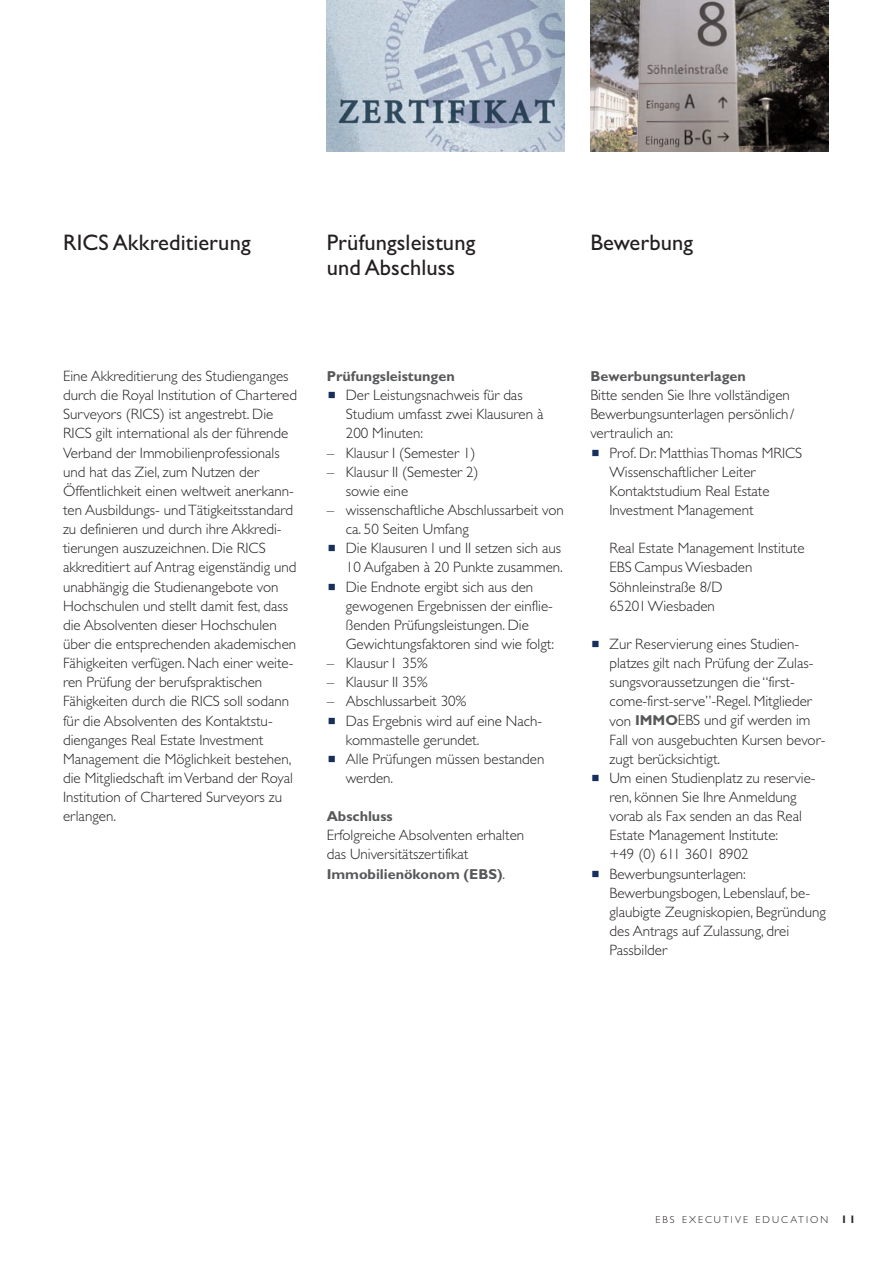
<style>
.page{position:relative;width:893px;height:1263px;background:#fff}
.page>*{position:absolute;margin:0;border:0;box-sizing:border-box;transform-origin:0 0}
.t1{font:22.5px/25.5px "Gill Sans";letter-spacing:.005em;color:#231f20}
.t2{font:300 15px/19.2px "Gill Sans";color:#231f20}
.t3{font:700 14.4px "M Gill Sans";color:#57585a}
.t4{font:300 10.2px "Gill Sans";letter-spacing:.2em;color:#231f20}
.s1{color:#fff}
.s2{font-family:"Gill Sans";font-weight:300;font-size:15px;color:#231f20}
.s3{font-family:"M Gill Sans";font-weight:700;font-size:14.4px;color:#57585a}
.s4{font-weight:700;font-size:10.95px}
</style>
<div class="page">
<svg style="left:326px;top:0;width:503px;height:152px;background:#9a9ea4"></svg>
<h1 class="t1" style="left:63px;top:232px;width:189px">RICS Akkreditierung</h1>
<h1 class="t1" style="left:327px;top:232px;width:150px">Prüfungsleistung und Abschluss</h1>
<h1 class="t1" style="left:590px;top:232px;width:104px">Bewerbung</h1>
<p class="t2" style="left:63px;top:368px;width:236px">Eine Akkreditierung des Studienganges durch die Royal Institution of Chartered Surveyors (RICS) ist angestrebt. Die RICS gilt international als der führende Verband der Immobilienprofessionals und hat das Ziel, zum Nutzen der Öffentlichkeit einen weltweit anerkann&shy;ten Ausbildungs- und Tätigkeitsstandard zu definieren und durch ihre Akkredi&shy;tierungen auszuzeichnen. Die RICS akkreditiert auf Antrag eigenständig und unabhängig die Studienangebote von Hochschulen und stellt damit fest, dass die Absolventen dieser Hochschulen über die entsprechenden akademischen Fähigkeiten verfügen. Nach einer weite&shy;ren Prüfung der berufspraktischen Fähigkeiten durch die RICS soll sodann für die Absolventen des Kontaktstu&shy;dienganges Real Estate Investment Management die Möglichkeit bestehen, die Mitgliedschaft im Verband der Royal Institution of Chartered Surveyors zu erlangen.</p>
<p class="t3" style="left:327px;top:371px;width:130px">Prüfungsleistungen</p>
<p class="t2" style="left:346px;top:387px;width:199px">Der Leistungsnachweis für das<br>Studium umfasst zwei Klausuren à<br>200 Minuten:</p>
<p class="t2" style="left:327px;top:445px;width:150px">– Klausur I (Semester 1)</p>
<p class="t2" style="left:346px;top:464px;width:134px;text-indent:-19px">– Klausur II (Semester 2) sowie eine</p>
<p class="t2" style="left:346px;top:502px;width:220px;text-indent:-19px">– wissenschaftliche Abschlussarbeit von ca. 50 Seiten Umfang<br>Die Klausuren I und II setzen sich aus 10 Aufgaben à 20 Punkte zusammen.<br>Die Endnote ergibt sich aus den gewogenen Ergebnissen der einflie&shy;ßenden Prüfungsleistungen. Die Gewichtungsfaktoren sind wie folgt:</p>
<p class="t2" style="left:327px;top:655px;width:102px">– Klausur I<span class="s1">I</span> 35%</p>
<p class="t2" style="left:327px;top:674px;width:102px">– Klausur II 35%</p>
<p class="t2" style="left:346px;top:693px;width:200px;text-indent:-19px">– Abschlussarbeit 30%<br>Das Ergebnis wird auf eine Nach&shy;kommastelle gerundet.<br>Alle Prüfungen müssen bestanden werden.</p>
<p class="t3" style="left:327px;top:811px;width:67px">Abschluss</p>
<p class="t2" style="left:327px;top:827px;width:199px">Erfolgreiche Absolventen erhalten das Universitätszertifikat</p>
<p class="t3" style="left:327px;top:868px;width:180px">Immobilienökonom (EBS)<span class="s2">.</span></p>
<p class="t3" style="left:590px;top:371px;width:157px">Bewerbungsunterlagen</p>
<p class="t2" style="left:590px;top:387px;width:205px">Bitte senden Sie Ihre vollständigen<br>Bewerbungsunterlagen persönlich/ vertraulich an:</p>
<p class="t2" style="left:609px;top:445px;width:194px">Prof. Dr. Matthias Thomas MRICS<br>Wissenschaftlicher Leiter<br>Kontaktstudium Real Estate<br>Investment Management</p>
<p class="t2" style="left:609px;top:540px;width:197px">Real Estate Management Institute<br>EBS Campus Wiesbaden<br>Söhnleinstraße 8/D<br>65201Wiesbaden</p>
<p class="t2" style="left:609px;top:636px;width:218px">Zur Reservierung eines Studien&shy;platzes gilt nach Prüfung der Zulas&shy;sungsvoraussetzungen die “first&shy;come-first-serve”-Regel. Mitglieder von <span class="s3">IMMO</span>EBS und gif werden im<br>Fall von ausgebuchten Kursen bevor&shy;zugt berücksichtigt.<br>Um einen Studienplatz zu reservie&shy;ren, können Sie Ihre Anmeldung vorab als Fax senden an das Real<br>Estate Management Institute:<br>+49 (0) 611 3601 8902<br>Bewerbungsunterlagen:<br>Bewerbungsbogen, Lebenslauf, be&shy;glaubigte Zeugniskopien, Begründung des Antrags auf Zulassung, drei<br>Passbilder</p>
<p class="t4" style="left:655px;top:1216px;width:202px">EBS EXECUTIVE EDUCATION <span class="s4">11</span></p>
</div>
